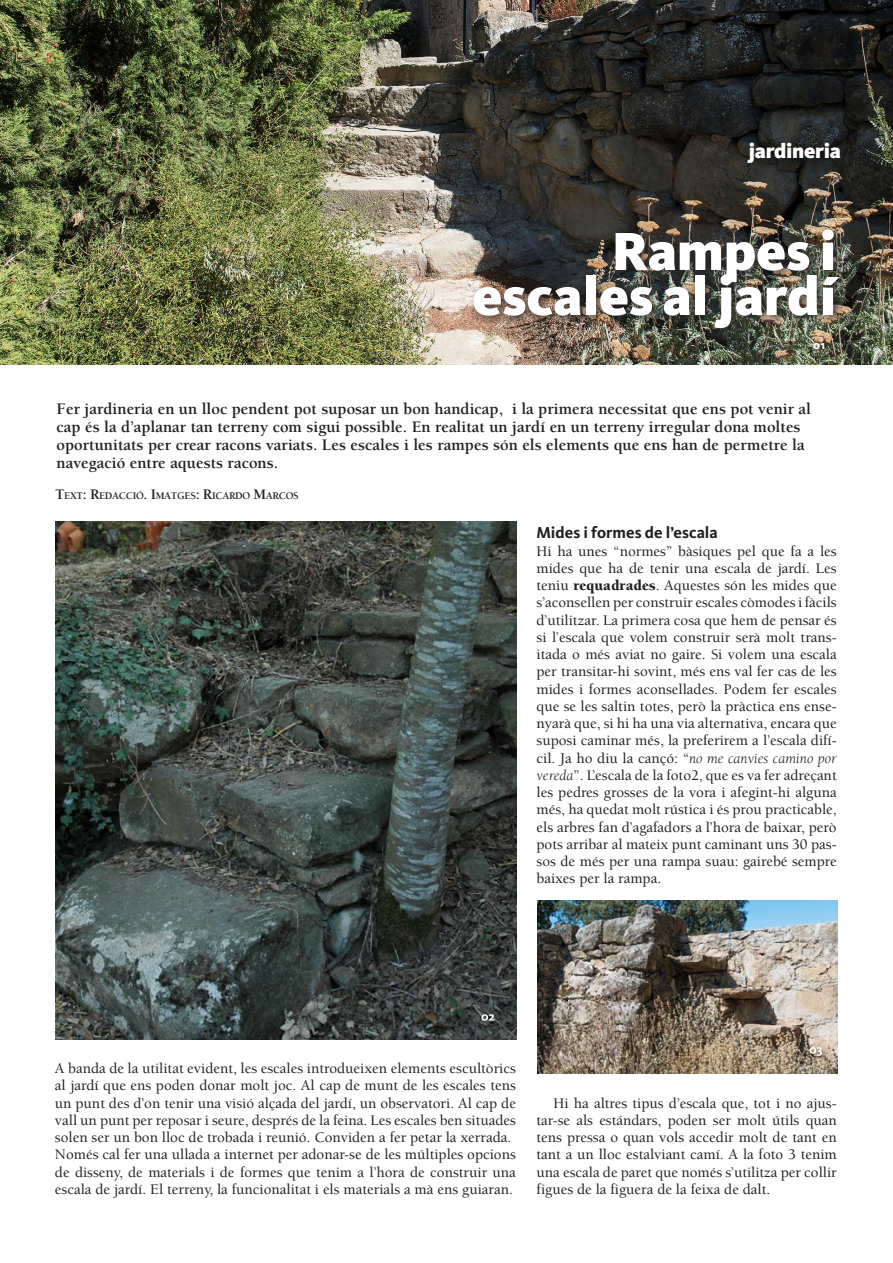
<style>
.page{position:relative;width:893px;height:1263px;background:#fff}
.page>*{position:absolute;margin:0;border:0;box-sizing:border-box;transform-origin:0 0}
.t1{font:900 55.5px/45px "Kievit OT";color:#fff;text-align:right}
.t2{font:900 21px "Kievit OT";letter-spacing:-.015em;color:#fff}
.t3{font:700 16.5px/18px "Berkeley";color:#231f20}
.t4{font:700 16.5px "Kievit OT";color:#231f20}
.t5{font:500 15px/17.2px "Berkeley";color:#231f20;text-align:justify}
.t6{font:800 12px "Kievit OT";color:#fff}
.t7{font:700 10.5px "Berkeley";letter-spacing:-.035em;color:#231f20}
.s1{font-size:15px}
.s2{font-weight:900}
.s3{font-weight:400;font-style:italic}
</style>
<div class="page">
<img style="left:537px;top:901px;width:301px;height:172px">
<img style="left:0;top:0;width:893px;height:364px">
<div style="left:468px;top:224px;width:380px;height:114px;background:#231f20;opacity:.75"></div>
<div style="left:745px;top:140px;width:108px;height:37px;background:#231f20;opacity:.75"></div>
<img style="left:56px;top:521px;width:460px;height:518px">
<svg style="left:481px;top:1014px;width:13px;height:7px"></svg>
<div style="left:804px;top:1042px;width:28px;height:24px;background:#231f20;opacity:.75"></div>
<svg style="left:809px;top:1047px;width:13px;height:9px"></svg>
<div style="left:808px;top:338px;width:27px;height:21px;background:#231f20;opacity:.75"></div>
<h2 class="t2" style="left:749px;top:138px;width:93px">jardineria</h2>
<h1 class="t1" style="left:472px;top:228px;width:366px">Rampes i escales al jardí</h1>
<p class="t6" style="left:813px;top:338px;width:13px">01</p>
<p class="t3" style="left:57px;top:400px;width:756px">Fer jardineria en un lloc pendent pot suposar un bon handicap, i la primera necessitat que ens pot venir al cap és la d’aplanar tan terreny com sigui possible. En realitat un jardí en un terreny irregular dona moltes oportunitats per crear racons variats. Les escales i les rampes són els elements que ens han de permetre la navegació entre aquests racons.</p>
<p class="t7" style="left:55px;top:490px;width:245px"><span class="s1">T</span>EXT<span class="s1">: R</span>EDACCIÓ<span class="s1">. I</span>MATGES<span class="s1">: R</span>ICARDO <span class="s1">M</span>ARCOS</p>
<p class="t4" style="left:537px;top:523px;width:183px">Mides i formes de l’escala</p>
<p class="t5" style="left:537px;top:542px;width:302px">Hi ha unes “normes” bàsiques pel que fa a les mides que ha de tenir una escala de jardí. Les teniu <span class="s2">requadrades</span>. Aquestes són les mides que s’aconsellen per construir escales còmodes i fàcils d’utilitzar. La primera cosa que hem de pensar és si l’escala que volem construir serà molt trans&shy;itada o més aviat no gaire. Si volem una escala per transitar-hi sovint, més ens val fer cas de les mides i formes aconsellades. Podem fer escales que se les saltin totes, però la pràctica ens ense&shy;nyarà que, si hi ha una via alternativa, encara que suposi caminar més, la preferirem a l’escala difí&shy;cil. Ja ho diu la cançó: “<span class="s3">no me canvies camino por vereda</span>”. L’escala de la foto2, que es va fer adreçant les pedres grosses de la vora i afegint-hi alguna més, ha quedat molt rústica i és prou practicable, els arbres fan d’agafadors a l’hora de baixar, però pots arribar al mateix punt caminant uns 30 pas&shy;sos de més per una rampa suau: gairebé sempre baixes per la rampa.</p>
<p class="t5" style="left:55px;top:1060px;width:462px;text-align:left">A banda de la utilitat evident, les escales introdueixen elements escultòrics al jardí que ens poden donar molt joc. Al cap de munt de les escales tens un punt des d’on tenir una visió alçada del jardí, un observatori. Al cap de vall un punt per reposar i seure, després de la feina. Les escales ben situades solen ser un bon lloc de trobada i reunió. Conviden a fer petar la xerrada.<br>Només cal fer una ullada a internet per adonar-se de les múltiples opcions de disseny, de materials i de formes que tenim a l’hora de construir una escala de jardí. El terreny, la funcionalitat i els materials a mà ens guiaran.</p>
<p class="t5" style="left:537px;top:1094px;width:302px;text-indent:17px">Hi ha altres tipus d’escala que, tot i no ajus&shy;tar-se als estándars, poden ser molt útils quan tens pressa o quan vols accedir molt de tant en tant a un lloc estalviant camí. A la foto 3 tenim una escala de paret que només s’utilitza per collir figues de la figuera de la feixa de dalt.</p>
</div>
